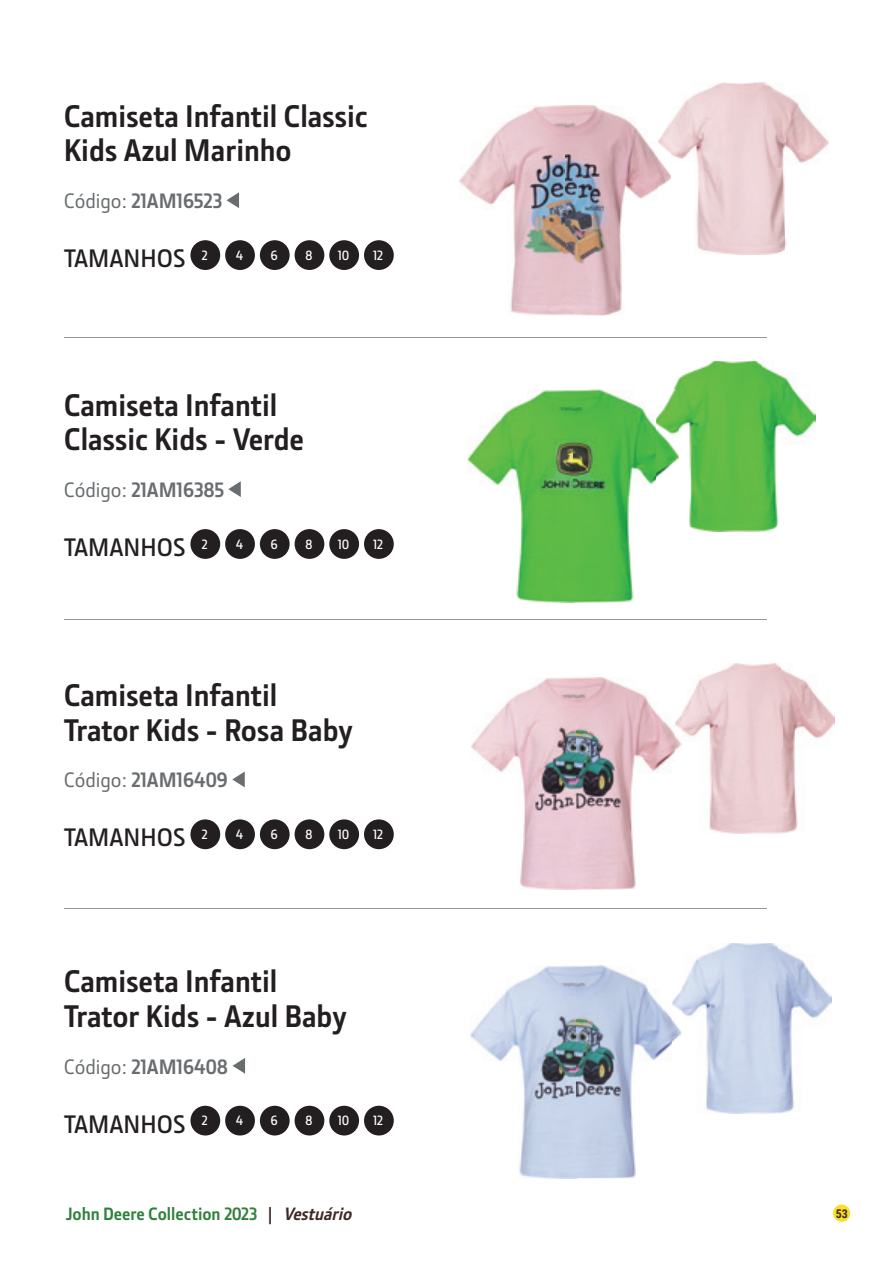
<style>
.page{position:relative;width:893px;height:1263px;background:#fff}
.page>*{position:absolute;margin:0;border:0;box-sizing:border-box;transform-origin:0 0}
.t1{font:700 31.5px/34.5px "JD Sans Pro";color:#231f20}
.t2{font:600 25.5px "JD Sans Pro";color:#231f20}
.t3{font:700 21px "JD Sans Pro";letter-spacing:-.01em;color:#696d6f}
.t4{font:700 18px "JD Sans Pro";color:#31803d}
.t5{font:600 13.5px "JD Sans Pro";letter-spacing:-.01em;color:#fff}
.t6{font:700 12px "Roboto Condensed";color:#3c2922}
.s1{font-weight:500}
.s2{color:#3c2922}
.s3{font-style:italic;color:#3c2922}
</style>
<div class="page">
<div style="left:833px;top:1204px;width:17px;height:18px;background:#fade29;border-radius:50%"></div>
<svg style="left:227px;top:192px;width:12px;height:16px"></svg>
<div style="left:190px;top:240px;width:30px;height:30px;background:#231f20;border-radius:50%"></div>
<div style="left:225px;top:240px;width:30px;height:30px;background:#231f20;border-radius:50%"></div>
<div style="left:260px;top:240px;width:30px;height:30px;background:#231f20;border-radius:50%"></div>
<div style="left:295px;top:240px;width:29px;height:30px;background:#231f20;border-radius:50%"></div>
<div style="left:329px;top:240px;width:30px;height:30px;background:#231f20;border-radius:50%"></div>
<div style="left:364px;top:240px;width:30px;height:30px;background:#231f20;border-radius:50%"></div>
<img style="left:671px;top:82px;width:115px;height:43px">
<img style="left:786px;top:95px;width:42px;height:151px">
<img style="left:671px;top:125px;width:115px;height:129px">
<img style="left:460px;top:106px;width:198px;height:104px">
<img style="left:510px;top:210px;width:112px;height:105px">
<img style="left:658px;top:122px;width:13px;height:65px">
<svg style="left:228px;top:481px;width:13px;height:16px"></svg>
<div style="left:190px;top:529px;width:30px;height:30px;background:#231f20;border-radius:50%"></div>
<div style="left:225px;top:529px;width:30px;height:30px;background:#231f20;border-radius:50%"></div>
<div style="left:260px;top:529px;width:30px;height:30px;background:#231f20;border-radius:50%"></div>
<div style="left:295px;top:529px;width:29px;height:30px;background:#231f20;border-radius:50%"></div>
<div style="left:329px;top:529px;width:30px;height:30px;background:#231f20;border-radius:50%"></div>
<div style="left:364px;top:529px;width:30px;height:30px;background:#231f20;border-radius:50%"></div>
<img style="left:673px;top:361px;width:89px;height:42px">
<img style="left:762px;top:363px;width:53px;height:168px">
<img style="left:679px;top:403px;width:83px;height:128px">
<img style="left:468px;top:389px;width:188px;height:107px">
<img style="left:516px;top:496px;width:118px;height:106px">
<img style="left:656px;top:389px;width:23px;height:89px">
<svg style="left:232px;top:771px;width:13px;height:16px"></svg>
<div style="left:190px;top:819px;width:30px;height:30px;background:#231f20;border-radius:50%"></div>
<div style="left:225px;top:819px;width:30px;height:30px;background:#231f20;border-radius:50%"></div>
<div style="left:260px;top:819px;width:30px;height:30px;background:#231f20;border-radius:50%"></div>
<div style="left:295px;top:819px;width:29px;height:30px;background:#231f20;border-radius:50%"></div>
<div style="left:329px;top:819px;width:30px;height:30px;background:#231f20;border-radius:50%"></div>
<div style="left:364px;top:819px;width:30px;height:30px;background:#231f20;border-radius:50%"></div>
<img style="left:685px;top:663px;width:97px;height:43px">
<img style="left:782px;top:669px;width:53px;height:164px">
<img style="left:682px;top:706px;width:100px;height:127px">
<img style="left:471px;top:677px;width:205px;height:106px">
<img style="left:520px;top:783px;width:116px;height:106px">
<img style="left:676px;top:715px;width:6px;height:35px">
<hr style="left:64px;top:337px;width:702px;height:1px;background:#929799">
<hr style="left:64px;top:908px;width:702px;height:1px;background:#929799">
<hr style="left:64px;top:619px;width:702px;height:1px;background:#929799">
<svg style="left:233px;top:1058px;width:12px;height:16px"></svg>
<div style="left:190px;top:1106px;width:30px;height:29px;background:#231f20;border-radius:50%"></div>
<div style="left:225px;top:1106px;width:30px;height:29px;background:#231f20;border-radius:50%"></div>
<div style="left:260px;top:1106px;width:30px;height:29px;background:#231f20;border-radius:50%"></div>
<div style="left:295px;top:1106px;width:29px;height:29px;background:#231f20;border-radius:50%"></div>
<div style="left:329px;top:1106px;width:30px;height:29px;background:#231f20;border-radius:50%"></div>
<div style="left:364px;top:1106px;width:30px;height:29px;background:#231f20;border-radius:50%"></div>
<img style="left:684px;top:943px;width:94px;height:42px">
<img style="left:778px;top:948px;width:53px;height:165px">
<img style="left:681px;top:985px;width:98px;height:128px">
<img style="left:471px;top:966px;width:201px;height:106px">
<img style="left:519px;top:1072px;width:117px;height:106px">
<img style="left:672px;top:990px;width:9px;height:52px">
<p class="t1" style="left:64px;top:98px;width:305px">Camiseta Infantil Classic<br>Kids Azul Marinho</p>
<p class="t3" style="left:64px;top:187px;width:160px"><span class="s1">Código:</span> 21AM16523</p>
<p class="t2" style="left:64px;top:241px;width:146px">TAMANHOS <sup>2</sup></p>
<p class="t5" style="left:236px;top:246px;width:9px">4</p>
<p class="t5" style="left:270px;top:246px;width:9px">6</p>
<p class="t5" style="left:305px;top:246px;width:9px">8</p>
<p class="t5" style="left:338px;top:246px;width:13px">10</p>
<p class="t5" style="left:373px;top:246px;width:12px">12</p>
<p class="t1" style="left:64px;top:387px;width:242px">Camiseta Infantil<br>Classic Kids - Verde</p>
<p class="t3" style="left:64px;top:476px;width:162px"><span class="s1">Código:</span> 21AM16385</p>
<p class="t2" style="left:64px;top:530px;width:146px">TAMANHOS <sup>2</sup></p>
<p class="t5" style="left:236px;top:535px;width:9px">4</p>
<p class="t5" style="left:270px;top:535px;width:9px">6</p>
<p class="t5" style="left:305px;top:535px;width:9px">8</p>
<p class="t5" style="left:338px;top:535px;width:13px">10</p>
<p class="t5" style="left:373px;top:535px;width:12px">12</p>
<p class="t1" style="left:64px;top:677px;width:291px">Camiseta Infantil<br>Trator Kids - Rosa Baby</p>
<p class="t3" style="left:64px;top:766px;width:166px"><span class="s1">Código:</span> 21AM16409</p>
<p class="t2" style="left:64px;top:821px;width:146px">TAMANHOS <sup>2</sup></p>
<p class="t5" style="left:236px;top:826px;width:9px">4</p>
<p class="t5" style="left:270px;top:826px;width:9px">6</p>
<p class="t5" style="left:305px;top:826px;width:9px">8</p>
<p class="t5" style="left:338px;top:826px;width:13px">10</p>
<p class="t5" style="left:373px;top:826px;width:12px">12</p>
<p class="t1" style="left:64px;top:963px;width:285px">Camiseta Infantil<br>Trator Kids - Azul Baby</p>
<p class="t3" style="left:64px;top:1053px;width:166px"><span class="s1">Código:</span> 21AM16408</p>
<p class="t2" style="left:64px;top:1107px;width:146px">TAMANHOS <sup>2</sup></p>
<p class="t5" style="left:236px;top:1112px;width:9px">4</p>
<p class="t5" style="left:270px;top:1112px;width:9px">6</p>
<p class="t5" style="left:305px;top:1112px;width:9px">8</p>
<p class="t5" style="left:338px;top:1112px;width:13px">10</p>
<p class="t5" style="left:373px;top:1112px;width:12px">12</p>
<p class="t4" style="left:66px;top:1202px;width:292px">John Deere Collection 2023 <span class="s2">|</span> <span class="s3">Vestuário</span></p>
<p class="t6" style="left:836px;top:1205px;width:14px">53</p>
</div>
